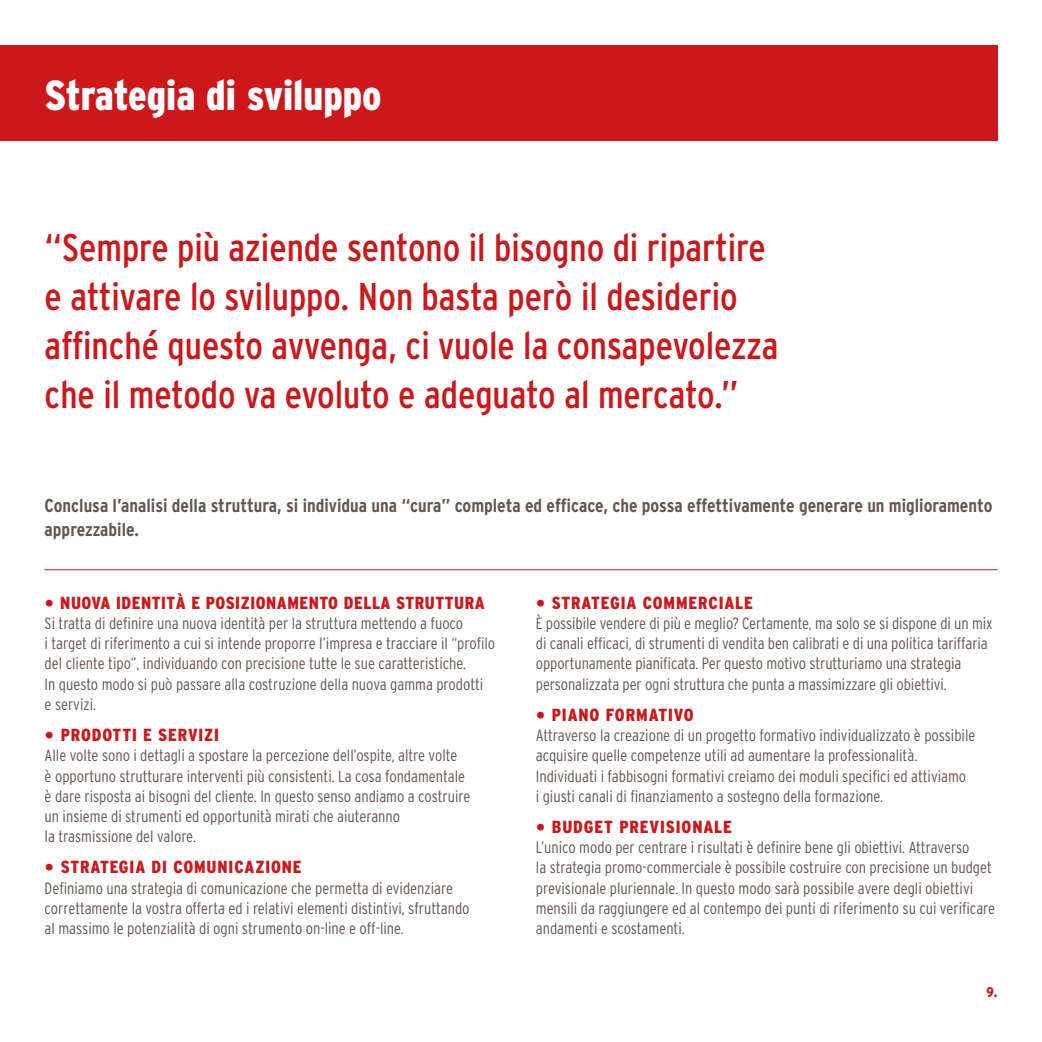
<style>
.page{position:relative;width:1042px;height:1042px;background:#fff}
.page>*{position:absolute;margin:0;border:0;box-sizing:border-box;transform-origin:0 0}
.t1{font:900 condensed 42px "Interstate";color:#fff}
.t2{font:condensed 38.5px/49px "Interstate";color:#cd171a}
.t3{font:700 condensed 18.72px/23.6px "Interstate";color:#645550}
.t4{font:900 condensed 17.5px "Interstate";letter-spacing:.05em;color:#cd171a}
.t5{font:900 condensed 17.5px "Interstate";letter-spacing:.03em;color:#cd171a}
.t6{font:300 condensed 16.28px/20.1px "Interstate";color:#645550}
.t7{font:900 condensed 14px "Interstate";color:#cd171a}
.s1{font-family:"Helvetica Neue LT Std";font-weight:700;font-stretch:normal;font-size:19.25px}
</style>
<div class="page">
<div style="left:0;top:45px;width:997px;height:95px;background:#cd171a"></div>
<hr style="left:45px;top:569px;width:952px;height:1px;background:#cd171a">
<h1 class="t1" style="left:45px;top:71px;width:338px">Strategia di sviluppo</h1>
<h2 class="t2" style="left:45px;top:223px;width:735px">“Sempre più aziende sentono il bisogno di ripartire e attivare lo sviluppo. Non basta però il desiderio affinché questo avvenga, ci vuole la consapevolezza che il metodo va evoluto e adeguato al mercato.”</h2>
<p class="t3" style="left:45px;top:494px;width:949px">Conclusa l’analisi della struttura, si individua una “cura” completa ed efficace, che possa effettivamente generare un miglioramento apprezzabile.</p>
<p class="t5" style="left:45px;top:593px;width:441px"><span class="s1">•</span> NUOVA IDENTITÀ E POSIZIONAMENTO DELLA STRUTTURA</p>
<p class="t6" style="left:45px;top:613px;width:452px">Si tratta di definire una nuova identità per la struttura mettendo a fuoco<br>i target di riferimento a cui si intende proporre l’impresa e tracciare il “profilo del cliente tipo”, individuando con precisione tutte le sue caratteristiche.<br>In questo modo si può passare alla costruzione della nuova gamma prodotti<br>e servizi.</p>
<p class="t4" style="left:45px;top:725px;width:176px"><span class="s1">•</span> PRODOTTI E SERVIZI</p>
<p class="t6" style="left:45px;top:745px;width:427px">Alle volte sono i dettagli a spostare la percezione dell’ospite, altre volte<br>è opportuno strutturare interventi più consistenti. La cosa fondamentale è dare risposta ai bisogni del cliente. In questo senso andiamo a costruire un insieme di strumenti ed opportunità mirati che aiuteranno<br>la trasmissione del valore.</p>
<p class="t4" style="left:45px;top:857px;width:259px"><span class="s1">•</span> STRATEGIA DI COMUNICAZIONE</p>
<p class="t6" style="left:45px;top:877px;width:426px">Definiamo una strategia di comunicazione che permetta di evidenziare correttamente la vostra offerta ed i relativi elementi distintivi, sfruttando al massimo le potenzialità di ogni strumento on-line e off-line.</p>
<p class="t4" style="left:536px;top:593px;width:219px"><span class="s1">•</span> STRATEGIA COMMERCIALE</p>
<p class="t6" style="left:536px;top:613px;width:458px">È possibile vendere di più e meglio? Certamente, ma solo se si dispone di un mix di canali efficaci, di strumenti di vendita ben calibrati e di una politica tariffaria opportunamente pianificata. Per questo motivo strutturiamo una strategia personalizzata per ogni struttura che punta a massimizzare gli obiettivi.</p>
<p class="t4" style="left:536px;top:705px;width:159px"><span class="s1">•</span> PIANO FORMATIVO</p>
<p class="t6" style="left:536px;top:725px;width:441px">Attraverso la creazione di un progetto formativo individualizzato è possibile acquisire quelle competenze utili ad aumentare la professionalità.<br>Individuati i fabbisogni formativi creiamo dei moduli specifici ed attiviamo<br>i giusti canali di finanziamento a sostegno della formazione.</p>
<p class="t4" style="left:536px;top:817px;width:198px"><span class="s1">•</span> BUDGET PREVISIONALE</p>
<p class="t6" style="left:536px;top:837px;width:461px">L’unico modo per centrare i risultati è definire bene gli obiettivi. Attraverso<br>la strategia promo-commerciale è possibile costruire con precisione un budget previsionale pluriennale. In questo modo sarà possibile avere degli obiettivi mensili da raggiungere ed al contempo dei punti di riferimento su cui verificare andamenti e scostamenti.</p>
<p class="t7" style="left:986px;top:984px;width:12px">9.</p>
</div>
